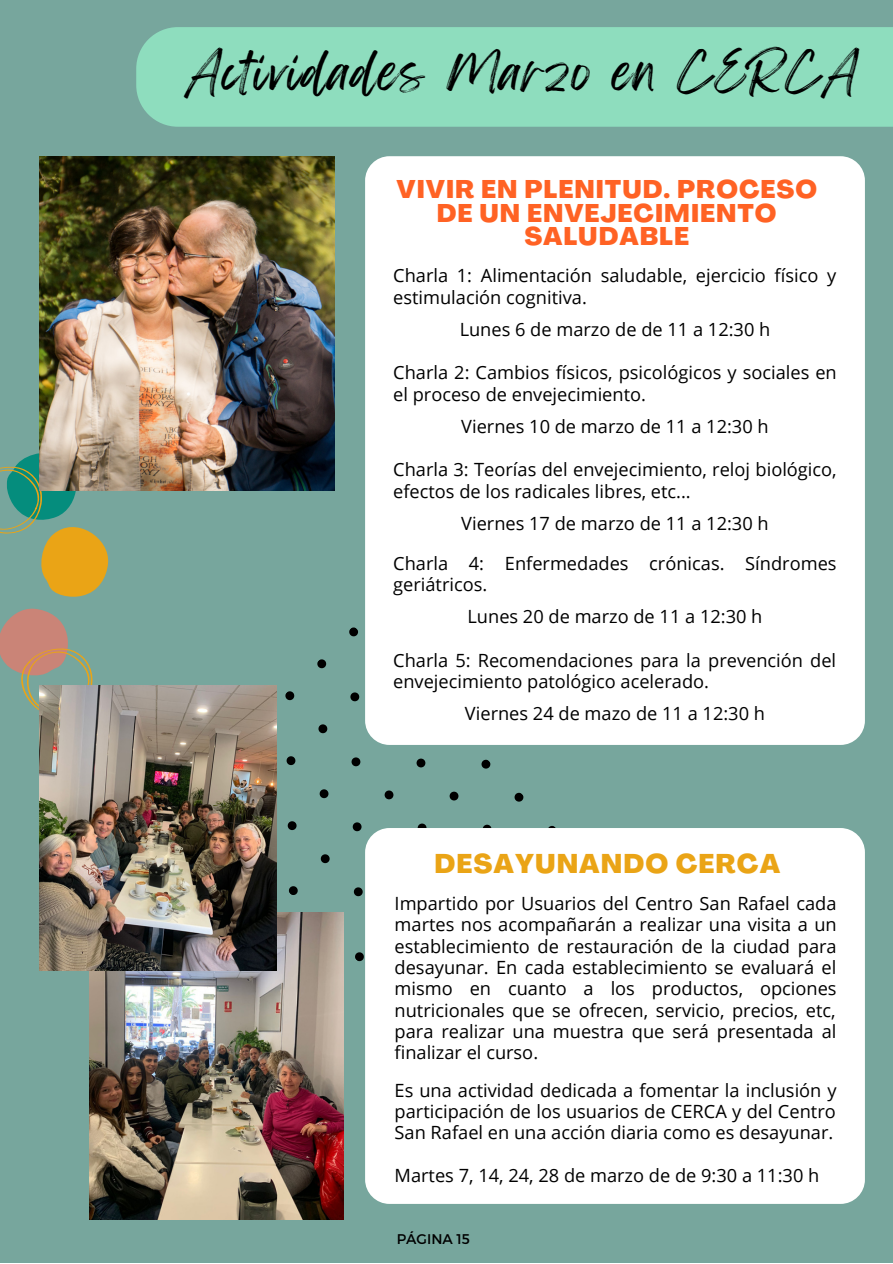
<style>
.page{position:relative;width:893px;height:1264px;background:#fff}
.page>*{position:absolute;margin:0;border:0;box-sizing:border-box;transform-origin:0 0}
.t1{font:43.8px "Feeling Passionate";letter-spacing:.05em;color:#000}
.t2{font:800 26.7px "Agrandir";letter-spacing:.04em;color:#eaa416}
.t3{font:800 25.2px/23.5px "Agrandir";letter-spacing:.04em;color:#ff6224;text-align:center}
.t4{font:18.15px/21.3px "Open Sans";color:#000}
.t5{font:14.1px "Montserrat";color:#000}
</style>
<div class="page">
<div style="left:0;top:0;width:892px;height:1262px;background:#77a69d"></div>
<svg style="left:188px;top:627px;width:368px;height:468px"></svg>
<div style="left:365px;top:156px;width:499px;height:589px;background:#fff;border-radius:24px"></div>
<svg style="left:0;top:608px;width:94px;height:102px"></svg>
<svg style="left:0;top:453px;width:111px;height:144px"></svg>
<img style="left:39px;top:156px;width:296px;height:334px">
<div style="left:136px;top:27px;width:756px;height:100px;background:#8eddbe"></div>
<div style="left:365px;top:828px;width:499px;height:375px;background:#fff;border-radius:24px"></div>
<img style="left:89px;top:912px;width:254px;height:307px">
<img style="left:39px;top:686px;width:237px;height:284px">
<h1 class="t1" style="left:186px;top:37px;width:674px">Actividades Marzo en CERCA</h1>
<h3 class="t3" style="left:396px;top:180px;width:422px">VIVIR EN PLENITUD. PROCESO<br>DE UN ENVEJECIMIENTO<br>SALUDABLE</h3>
<p class="t4" style="left:393px;top:264px;width:444px">Charla 1: Alimentación saludable, ejercicio físico y estimulación cognitiva.</p>
<p class="t4" style="left:459px;top:318px;width:312px">Lunes 6 de marzo de de 11 a 12:30 h</p>
<p class="t4" style="left:393px;top:361px;width:445px">Charla 2: Cambios físicos, psicológicos y sociales en el proceso de envejecimiento.</p>
<p class="t4" style="left:461px;top:415px;width:309px">Viernes 10 de marzo de 11 a 12:30 h</p>
<p class="t4" style="left:393px;top:458px;width:445px">Charla 3: Teorías del envejecimiento, reloj biológico, efectos de los radicales libres, etc...</p>
<p class="t4" style="left:393px;top:503px;width:445px;line-height:39.3px;text-align:center">Viernes 17 de marzo de 11 a 12:30 h<br>Charla 4: Enfermedades crónicas. Síndromes</p>
<p class="t4" style="left:467px;top:568px;width:296px;line-height:32.2px;text-indent:-74px">geriátricos.<br>Lunes 20 de marzo de 11 a 12:30 h</p>
<p class="t4" style="left:393px;top:648px;width:444px">Charla 5: Recomendaciones para la prevención del envejecimiento patológico acelerado.</p>
<p class="t4" style="left:465px;top:702px;width:301px">Viernes 24 de mazo de 11 a 12:30 h</p>
<h2 class="t2" style="left:434px;top:853px;width:347px">DESAYUNANDO CERCA</h2>
<p class="t4" style="left:394px;top:892px;width:443px;text-align:justify">Impartido por Usuarios del Centro San Rafael cada martes nos acompañarán a realizar una visita a un establecimiento de restauración de la ciudad para desayunar. En cada establecimiento se evaluará el mismo en cuanto a los productos, opciones nutricionales que se ofrecen, servicio, precios, etc, para realizar una muestra que será presentada al finalizar el curso.</p>
<p class="t4" style="left:394px;top:1078px;width:443px;text-align:justify">Es una actividad dedicada a fomentar la inclusión y participación de los usuarios de CERCA y del Centro San Rafael en una acción diaria como es desayunar.</p>
<p class="t4" style="left:394px;top:1164px;width:426px">Martes 7, 14, 24, 28 de marzo de de 9:30 a 11:30 h</p>
<p class="t5" style="left:397px;top:1229px;width:75px">PÁGINA 15</p>
</div>
